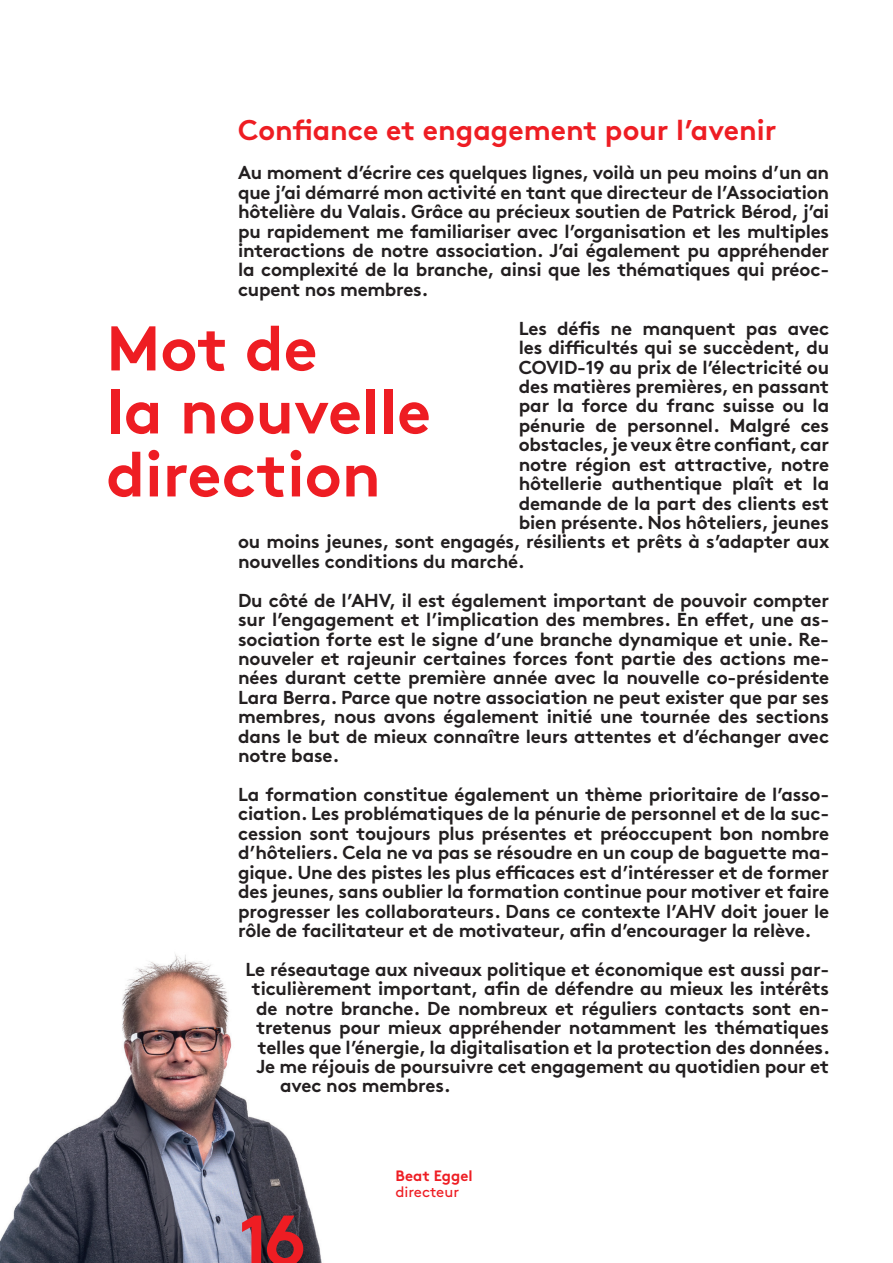
<style>
.page{position:relative;width:893px;height:1263px;background:#fff}
.page>*{position:absolute;margin:0;border:0;box-sizing:border-box;transform-origin:0 0}
.t1{font:72px "Brown Std Bold Alt";color:#ee1d23}
.t2{font:63px/63px "Brown Std Bold Alt";color:#ee1d23}
.t3{font:28.5px "Brown Std Bold Alt";color:#ee1d23}
.t4{font:18.75px/19.4px "Brown Std Bold Alt";letter-spacing:-.01em;color:#231f20;text-align:justify}
.t5{font:15px "Brown Std Bold Alt";color:#ee1d23}
.t6{font:15px "Brown Std";color:#ee1d23}
</style>
<div class="page">
<img style="left:0;top:954px;width:322px;height:309px">
<h3 class="t3" style="left:238px;top:113px;width:540px">Confiance et engagement pour l’avenir</h3>
<p class="t4" style="left:238px;top:163px;width:593px">Au moment d’écrire ces quelques lignes, voilà un peu moins d’un an que j’ai démarré mon activité en tant que directeur de l’Association hôtelière du Valais. Grâce au précieux soutien de Patrick Bérod, j’ai pu rapidement me familiariser avec l’organisation et les multiples interactions de notre association. J’ai également pu appréhender la complexité de la branche, ainsi que les thématiques qui préoc&shy;cupent nos membres.</p>
<p class="t4" style="left:519px;top:318px;width:312px">Les défis ne manquent pas avec</p>
<p class="t4" style="left:519px;top:338px;width:312px">les difficultés qui se succèdent, du</p>
<p class="t4" style="left:519px;top:357px;width:312px">COVID-19 au prix de l’électricité ou</p>
<p class="t4" style="left:519px;top:377px;width:312px">des matières premières, en passant</p>
<p class="t4" style="left:519px;top:396px;width:312px">par la force du franc suisse ou la</p>
<p class="t4" style="left:519px;top:415px;width:312px">pénurie de personnel. Malgré ces</p>
<p class="t4" style="left:519px;top:435px;width:312px">obstacles, je veux être confiant, car</p>
<p class="t4" style="left:519px;top:454px;width:312px">notre région est attractive, notre</p>
<p class="t4" style="left:519px;top:474px;width:312px">hôtellerie authentique plaît et la</p>
<p class="t4" style="left:519px;top:493px;width:312px">demande de la part des clients est</p>
<p class="t4" style="left:519px;top:513px;width:312px">bien présente. Nos hôteliers, jeunes</p>
<p class="t4" style="left:238px;top:532px;width:593px">ou moins jeunes, sont engagés, résilients et prêts à s’adapter aux</p>
<p class="t4" style="left:238px;top:551px;width:288px">nouvelles conditions du marché.</p>
<p class="t4" style="left:238px;top:590px;width:593px">Du côté de l’AHV, il est également important de pouvoir compter sur l’engagement et l’implication des membres. En effet, une as&shy;sociation forte est le signe d’une branche dynamique et unie. Re&shy;nouveler et rajeunir certaines forces font partie des actions me&shy;nées durant cette première année avec la nouvelle co-présidente Lara Berra. Parce que notre association ne peut exister que par ses membres, nous avons également initié une tournée des sections dans le but de mieux connaître leurs attentes et d’échanger avec notre base.</p>
<p class="t4" style="left:238px;top:785px;width:593px">La formation constitue également un thème prioritaire de l’asso&shy;ciation. Les problématiques de la pénurie de personnel et de la suc&shy;cession sont toujours plus présentes et préoccupent bon nombre d’hôteliers. Cela ne va pas se résoudre en un coup de baguette ma&shy;gique. Une des pistes les plus efficaces est d’intéresser et de former des jeunes, sans oublier la formation continue pour motiver et faire progresser les collaborateurs. Dans ce contexte l’AHV doit jouer le rôle de facilitateur et de motivateur, afin d’encourager la relève.</p>
<p class="t4" style="left:246px;top:959px;width:585px">Le réseautage aux niveaux politique et économique est aussi par-</p>
<p class="t4" style="left:252px;top:979px;width:579px">ticulièrement important, afin de défendre au mieux les intérêts</p>
<p class="t4" style="left:256px;top:998px;width:575px">de notre branche. De nombreux et réguliers contacts sont en-</p>
<p class="t4" style="left:256px;top:1018px;width:574px">tretenus pour mieux appréhender notamment les thématiques</p>
<p class="t4" style="left:258px;top:1037px;width:574px">telles que l’énergie, la digitalisation et la protection des données.</p>
<p class="t4" style="left:256px;top:1056px;width:575px">Je me réjouis de poursuivre cet engagement au quotidien pour et</p>
<p class="t4" style="left:280px;top:1076px;width:172px">avec nos membres.</p>
<h2 class="t2" style="left:106px;top:317px;width:326px">Mot de<br>la nouvelle direction</h2>
<h1 class="t1" style="left:238px;top:1197px;width:70px">16</h1>
<p class="t5" style="left:395px;top:1166px;width:79px">Beat Eggel</p>
<p class="t6" style="left:395px;top:1183px;width:65px">directeur</p>
</div>
